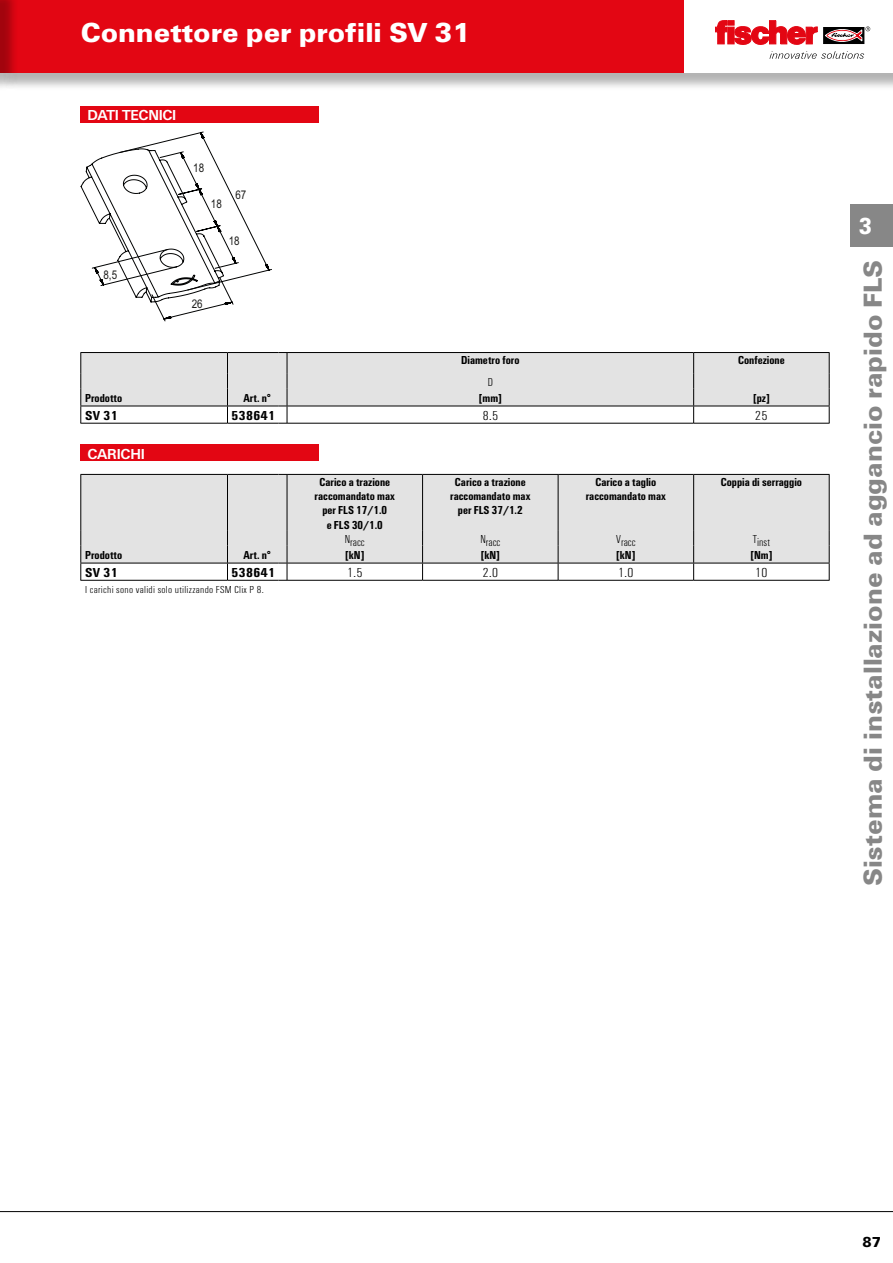
<style>
.page{position:relative;width:893px;height:1263px;background:#fff}
.page>*{position:absolute;margin:0;border:0;box-sizing:border-box;transform-origin:0 0}
.t1{font:900 28.5px "Fi We";color:#fff}
.t2{font:900 27px "Fi We";color:#878787}
.t3{font:900 24px "Fi We";color:#fff;scale:.88 1}
.t4{font:700 15px "Fi We";letter-spacing:-.02em;color:#fff}
.t5{font:900 15px "Fi We";color:#000}
.t6{font:700 condensed 13.5px "Fi We";letter-spacing:.025em;color:#000;scale:1.1 1}
.t7{font:300 condensed 13.5px "Fi We";color:#000;scale:1.1 1}
.t8{font:700 condensed 12px/14.4px "Fi We";color:#000;text-align:center}
.t9{font:300 condensed 12px "Fi We";color:#000}
.t10{font:12px "Arial Narrow";color:#1d1d1b}
.t11{font:300 condensed 10.5px "Fi We";letter-spacing:.025em;color:#000;scale:1.1 1}
</style>
<div class="page">
<hr style="left:0;top:1211px;width:893px;height:1px;background:#000">
<div style="left:2px;top:0;width:891px;height:91px;background:#000;opacity:.3"></div>
<div style="left:0;top:0;width:893px;height:72px;background:#e30613"></div>
<div style="left:0;top:0;width:19px;height:91px;background:#000;opacity:.29"></div>
<hr style="left:0;top:0;width:1px;height:72px;background:#e30613">
<div style="left:685px;top:0;width:208px;height:72px;background:#fff"></div>
<svg style="left:823px;top:27px;width:41px;height:17px"></svg>
<svg style="left:715px;top:21px;width:102px;height:24px"></svg>
<svg style="left:825px;top:26px;width:45px;height:15px"></svg>
<svg style="left:769px;top:51px;width:95px;height:8px"></svg>
<div style="left:850px;top:204px;width:43px;height:43px;background:#878787"></div>
<svg style="left:80px;top:352px;width:750px;height:72px"></svg>
<hr style="left:287px;top:406px;width:407px;height:1px;background:#000">
<hr style="left:694px;top:406px;width:136px;height:1px;background:#000">
<hr style="left:80px;top:406px;width:147px;height:1px;background:#000">
<div style="left:81px;top:106px;width:238px;height:17px;background:#e30613"></div>
<svg style="left:80px;top:132px;width:192px;height:189px"></svg>
<div style="left:81px;top:475px;width:748px;height:56px;background:#e3e3e3"></div>
<hr style="left:227px;top:475px;width:1px;height:56px;background:#000">
<hr style="left:287px;top:475px;width:1px;height:56px;background:#000">
<hr style="left:80px;top:475px;width:1px;height:56px;background:#000">
<hr style="left:80px;top:474px;width:147px;height:1px;background:#000">
<hr style="left:227px;top:474px;width:52px;height:1px;background:#000">
<hr style="left:287px;top:474px;width:136px;height:1px;background:#000">
<hr style="left:423px;top:474px;width:135px;height:1px;background:#000">
<hr style="left:558px;top:474px;width:136px;height:1px;background:#000">
<hr style="left:694px;top:474px;width:136px;height:1px;background:#000">
<hr style="left:422px;top:475px;width:1px;height:56px;background:#000">
<hr style="left:558px;top:475px;width:1px;height:56px;background:#000">
<hr style="left:693px;top:475px;width:1px;height:56px;background:#000">
<hr style="left:829px;top:475px;width:1px;height:56px;background:#000">
<svg style="left:80px;top:531px;width:750px;height:50px"></svg>
<hr style="left:287px;top:580px;width:136px;height:1px;background:#000">
<hr style="left:423px;top:580px;width:135px;height:1px;background:#000">
<hr style="left:558px;top:580px;width:136px;height:1px;background:#000">
<hr style="left:694px;top:580px;width:136px;height:1px;background:#000">
<div style="left:81px;top:445px;width:238px;height:16px;background:#e30613"></div>
<h1 class="t1" style="left:81px;top:16px;width:390px">Connettore per profili SV 31</h1>
<p class="t4" style="left:88px;top:107px;width:90px">DATI TECNICI</p>
<p class="t10" style="left:103px;top:266px;width:15px">8,5</p>
<p class="t10" style="left:193px;top:159px;width:12px">18</p>
<p class="t10" style="left:211px;top:195px;width:12px">18</p>
<p class="t10" style="left:235px;top:186px;width:12px">67</p>
<p class="t10" style="left:229px;top:232px;width:12px">18</p>
<p class="t10" style="left:192px;top:295px;width:12px">26</p>
<p class="t8" style="left:461px;top:352px;width:60px">Diametro foro</p>
<p class="t8" style="left:738px;top:352px;width:48px">Confezione</p>
<p class="t9" style="left:488px;top:375px;width:7px">D</p>
<p class="t8" style="left:85px;top:391px;width:39px">Prodotto</p>
<p class="t8" style="left:243px;top:391px;width:29px">Art. n°</p>
<p class="t8" style="left:479px;top:391px;width:25px">[mm]</p>
<p class="t8" style="left:753px;top:391px;width:18px">[pz]</p>
<p class="t6" style="left:85px;top:407px;width:31px">SV 31</p>
<p class="t6" style="left:231px;top:407px;width:41px">538641</p>
<p class="t7" style="left:483px;top:408px;width:15px">8.5</p>
<p class="t7" style="left:755px;top:408px;width:13px">25</p>
<p class="t4" style="left:88px;top:445px;width:59px">CARICHI</p>
<p class="t8" style="left:315px;top:474px;width:82px">Carico a trazione raccomandato max per FLS 17/1.0<br>e FLS 30/1.0</p>
<p class="t8" style="left:450px;top:474px;width:82px">Carico a trazione raccomandato max per FLS 37/1.2</p>
<p class="t8" style="left:586px;top:474px;width:82px">Carico a taglio raccomandato max</p>
<p class="t8" style="left:721px;top:474px;width:83px">Coppia di serraggio</p>
<p class="t9" style="left:345px;top:535px;width:21px">Nracc</p>
<p class="t9" style="left:480px;top:535px;width:21px">Nracc</p>
<p class="t9" style="left:616px;top:535px;width:21px">Vracc</p>
<p class="t9" style="left:753px;top:535px;width:19px">Tinst</p>
<p class="t8" style="left:85px;top:548px;width:39px">Prodotto</p>
<p class="t8" style="left:243px;top:548px;width:29px">Art. n°</p>
<p class="t8" style="left:345px;top:548px;width:21px">[kN]</p>
<p class="t8" style="left:481px;top:548px;width:21px">[kN]</p>
<p class="t8" style="left:616px;top:548px;width:21px">[kN]</p>
<p class="t8" style="left:750px;top:548px;width:24px">[Nm]</p>
<p class="t6" style="left:85px;top:565px;width:31px">SV 31</p>
<p class="t6" style="left:231px;top:565px;width:41px">538641</p>
<p class="t7" style="left:347px;top:565px;width:15px">1.5</p>
<p class="t7" style="left:483px;top:565px;width:15px">2.0</p>
<p class="t7" style="left:618px;top:565px;width:15px">1.0</p>
<p class="t7" style="left:755px;top:565px;width:13px">10</p>
<p class="t11" style="left:85px;top:584px;width:164px">I carichi sono validi solo utilizzando FSM Clix P 8.</p>
<h3 class="t3" style="left:859px;top:213px;width:16px">3</h3>
<h2 class="t2" style="left:857px;top:886px;width:627px;rotate:-90deg">Sistema di installazione ad aggancio rapido FLS</h2>
<p class="t5" style="left:862px;top:1234px;width:20px">87</p>
</div>
